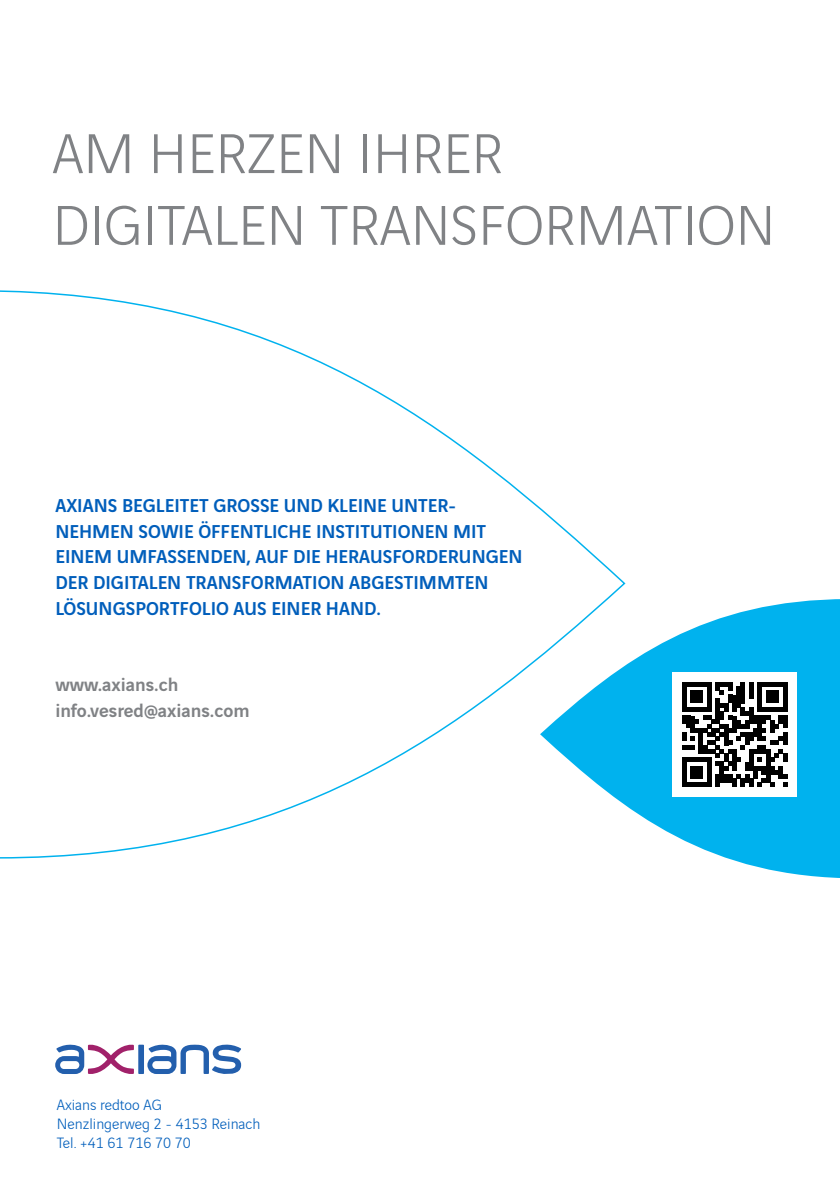
<style>
.page{position:relative;width:840px;height:1191px;background:#fff}
.page>*{position:absolute;margin:0;border:0;box-sizing:border-box;transform-origin:0 0}
.t1{font:300 59.8px/71.8px "Vinci Sans";color:#808285}
.t2{font:500 20px/25.6px "Vinci Sans";color:#005ebb}
.t3{font:500 20px/25.6px "Vinci Sans";color:#808285}
.t4{font:300 16px/19.2px "Vinci Sans";color:#005ebb}
</style>
<div class="page">
<svg style="left:0;top:290px;width:626px;height:569px"></svg>
<svg style="left:539px;top:599px;width:300px;height:279px;fill:#00b2ee"></svg>
<div style="left:138px;top:1044px;width:6px;height:30px;background:#235fad"></div>
<svg style="left:55px;top:1044px;width:79px;height:30px"></svg>
<svg style="left:147px;top:1044px;width:94px;height:30px"></svg>
<div style="left:671px;top:672px;width:125px;height:125px;background:#fff"></div>
<svg style="left:682px;top:682px;width:3px;height:21px"></svg>
<hr style="left:690px;top:690px;width:4px;height:13px;background:#000">
<hr style="left:694px;top:690px;width:4px;height:13px;background:#000">
<hr style="left:698px;top:690px;width:4px;height:13px;background:#000">
<svg style="left:685px;top:682px;width:21px;height:4px"></svg>
<div style="left:706px;top:682px;width:5px;height:29px;background:#000"></div>
<hr style="left:715px;top:699px;width:4px;height:25px;background:#000">
<svg style="left:715px;top:682px;width:12px;height:12px"></svg>
<div style="left:727px;top:682px;width:5px;height:8px;background:#000"></div>
<div style="left:727px;top:694px;width:5px;height:9px;background:#000"></div>
<hr style="left:732px;top:694px;width:4px;height:17px;background:#000">
<hr style="left:736px;top:686px;width:4px;height:21px;background:#000">
<hr style="left:740px;top:682px;width:4px;height:21px;background:#000">
<div style="left:748px;top:682px;width:5px;height:17px;background:#000"></div>
<hr style="left:757px;top:682px;width:4px;height:29px;background:#000">
<svg style="left:766px;top:690px;width:3px;height:13px"></svg>
<div style="left:769px;top:690px;width:5px;height:13px;background:#000"></div>
<hr style="left:774px;top:690px;width:4px;height:13px;background:#000">
<svg style="left:761px;top:682px;width:21px;height:4px"></svg>
<svg style="left:782px;top:682px;width:4px;height:21px"></svg>
<svg style="left:682px;top:703px;width:104px;height:84px"></svg>
<h1 class="t1" style="left:52px;top:113px;width:724px">AM HERZEN IHRER<br>DIGITALEN TRANSFORMATION</h1>
<p class="t2" style="left:55px;top:491px;width:468px">AXIANS BEGLEITET GROSSE UND KLEINE UNTER-NEHMEN SOWIE ÖFFENTLICHE INSTITUTIONEN MIT EINEM UMFASSENDEN, AUF DIE HERAUSFORDERUNGEN DER DIGITALEN TRANSFORMATION ABGESTIMMTEN LÖSUNGSPORTFOLIO AUS EINER HAND.</p>
<p class="t3" style="left:55px;top:670px;width:196px">www.axians.ch info.vesred@axians.com</p>
<p class="t4" style="left:57px;top:1093px;width:205px">Axians redtoo AG<br>Nenzlingerweg 2 - 4153 Reinach<br>Tel. +41 61 716 70 70</p>
</div>
